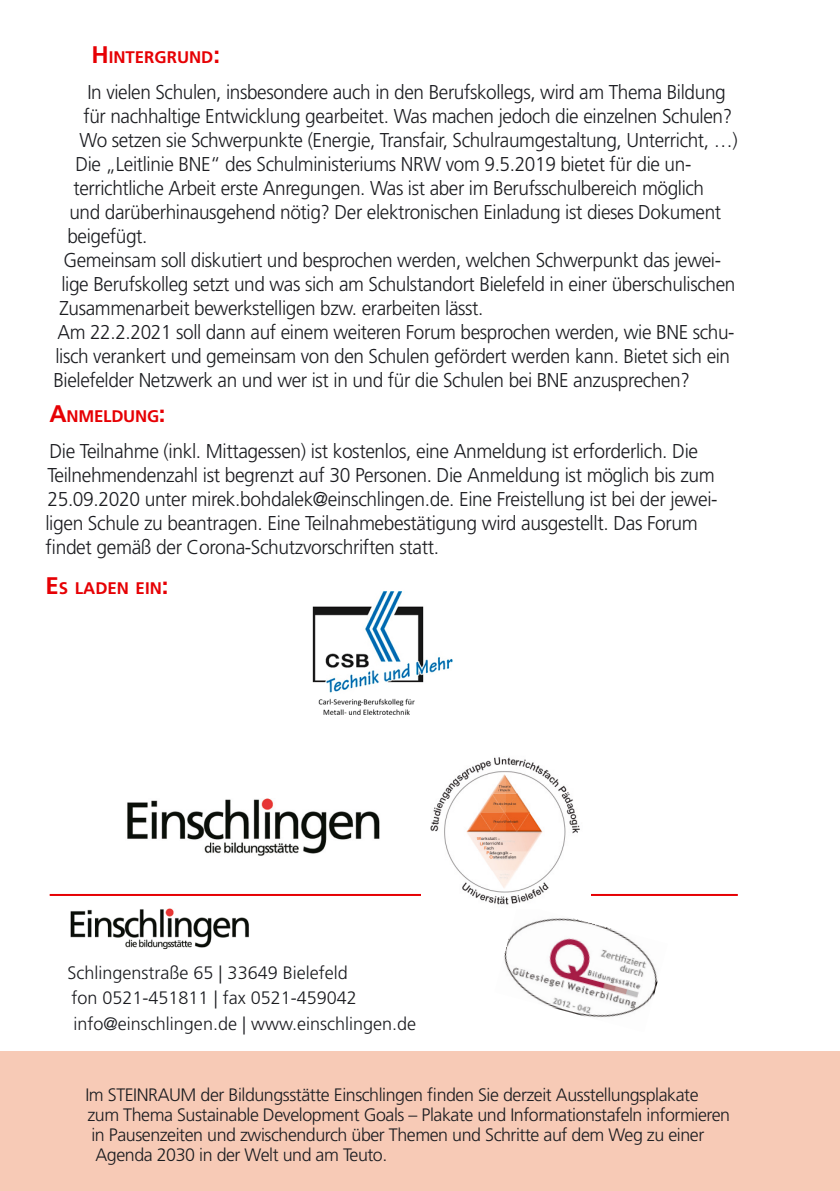
<style>
.page{position:relative;width:840px;height:1191px;background:#fff}
.page>*{position:absolute;margin:0;border:0;box-sizing:border-box;transform-origin:0 0}
.bedingungen{font:300 20px "Frutiger LT Std";letter-spacing:-.02em;color:#1b1c20;scale:.95 1}
.bedingungen-2{font:300 20px/24px "Frutiger LT Std";letter-spacing:-.02em;color:#1b1c20;scale:.96 1}
.adresse{font:300 18px "Frutiger LT Std";letter-spacing:-.025em;color:#1b1c20}
.adresse-2{font:300 18px "Frutiger LT Std";color:#1b1c20}
.bedingungen-3{font:300 18px "Frutiger LT Std";color:#1b1c20}
.bedingungen-4{font:700 16.8px "Frutiger LT Std";color:#e60004}
.s1{font-size:24px}
</style>
<div class="page">
<div style="left:0;top:1051px;width:839px;height:140px;background:#f7cab6"></div>
<img style="left:70px;top:909px;width:179px;height:41px">
<img style="left:504px;top:918px;width:154px;height:100px">
<hr style="left:50px;top:894px;width:687px;height:2px;background:#e60004">
<img style="left:127px;top:798px;width:253px;height:58px">
<img style="left:421px;top:757px;width:169px;height:148px">
<img style="left:312px;top:591px;width:141px;height:124px">
<p class="bedingungen-4" style="left:91px;top:48px;width:130px"><span class="s1">H</span> INTERGRUND<span class="s1">:</span></p>
<p class="bedingungen" style="left:87px;top:80px;width:673px">In vielen Schulen, insbesondere auch in den Berufskollegs, wird am Thema Bildung</p>
<p class="bedingungen" style="left:83px;top:104px;width:684px">für nachhaltige Entwicklung gearbeitet. Was machen jedoch die einzelnen Schulen?</p>
<p class="bedingungen" style="left:79px;top:128px;width:694px">Wo setzen sie Schwerpunkte (Energie, Transfair, Schulraumgestaltung, Unterricht, …)</p>
<p class="bedingungen" style="left:75px;top:152px;width:649px">Die „Leitlinie BNE“ des Schulministeriums NRW vom 9.5.2019 bietet für die un-</p>
<p class="bedingungen" style="left:73px;top:176px;width:665px">terrichtliche Arbeit erste Anregungen. Was ist aber im Berufsschulbereich möglich</p>
<p class="bedingungen" style="left:69px;top:200px;width:687px">und darüberhinausgehend nötig? Der elektronischen Einladung ist dieses Dokument</p>
<p class="bedingungen" style="left:67px;top:224px;width:86px">beigefügt.</p>
<p class="bedingungen" style="left:63px;top:248px;width:693px">Gemeinsam soll diskutiert und besprochen werden, welchen Schwerpunkt das jewei-</p>
<p class="bedingungen" style="left:61px;top:272px;width:710px">lige Berufskolleg setzt und was sich am Schulstandort Bielefeld in einer überschulischen</p>
<p class="bedingungen" style="left:59px;top:296px;width:447px">Zusammenarbeit bewerkstelligen bzw. erarbeiten lässt.</p>
<p class="bedingungen" style="left:57px;top:320px;width:713px">Am 22.2.2021 soll dann auf einem weiteren Forum besprochen werden, wie BNE schu-</p>
<p class="bedingungen" style="left:55px;top:344px;width:711px">lisch verankert und gemeinsam von den Schulen gefördert werden kann. Bietet sich ein</p>
<p class="bedingungen" style="left:53px;top:368px;width:671px">Bielefelder Netzwerk an und wer ist in und für die Schulen bei BNE anzusprechen?</p>
<p class="bedingungen-4" style="left:49px;top:406px;width:118px"><span class="s1">A</span>NMELDUNG<span class="s1">:</span></p>
<p class="bedingungen-2" style="left:45px;top:439px;width:701px">Die Teilnahme (inkl. Mittagessen) ist kostenlos, eine Anmeldung ist erforderlich. Die Teilnehmendenzahl ist begrenzt auf 30 Personen. Die Anmeldung ist möglich bis zum 25.09.2020 unter mirek.bohdalek@einschlingen.de. Eine Freistellung ist bei der jewei&shy;ligen Schule zu beantragen. Eine Teilnahmebestätigung wird ausgestellt. Das Forum findet gemäß der Corona-Schutzvorschriften statt.</p>
<p class="bedingungen-4" style="left:45px;top:578px;width:124px"><span class="s1">E</span>S LADEN EIN<span class="s1">:</span></p>
<p class="bedingungen-3" style="left:67px;top:962px;width:282px">Schlingenstraße 65 | 33649 Bielefeld</p>
<p class="adresse-2" style="left:71px;top:988px;width:287px">fon 0521-451811 | fax 0521-459042</p>
<p class="adresse-2" style="left:73px;top:1013px;width:344px">info@einschlingen.de | www.einschlingen.de</p>
<p class="adresse" style="left:85px;top:1085px;width:614px">Im STEINRAUM der Bildungsstätte Einschlingen finden Sie derzeit Ausstellungsplakate</p>
<p class="adresse" style="left:87px;top:1105px;width:643px">zum Thema Sustainable Development Goals – Plakate und Informationstafeln informieren</p>
<p class="adresse" style="left:91px;top:1125px;width:614px">in Pausenzeiten und zwischendurch über Themen und Schritte auf dem Weg zu einer</p>
<p class="adresse" style="left:95px;top:1145px;width:293px">Agenda 2030 in der Welt und am Teuto.</p>
</div>
